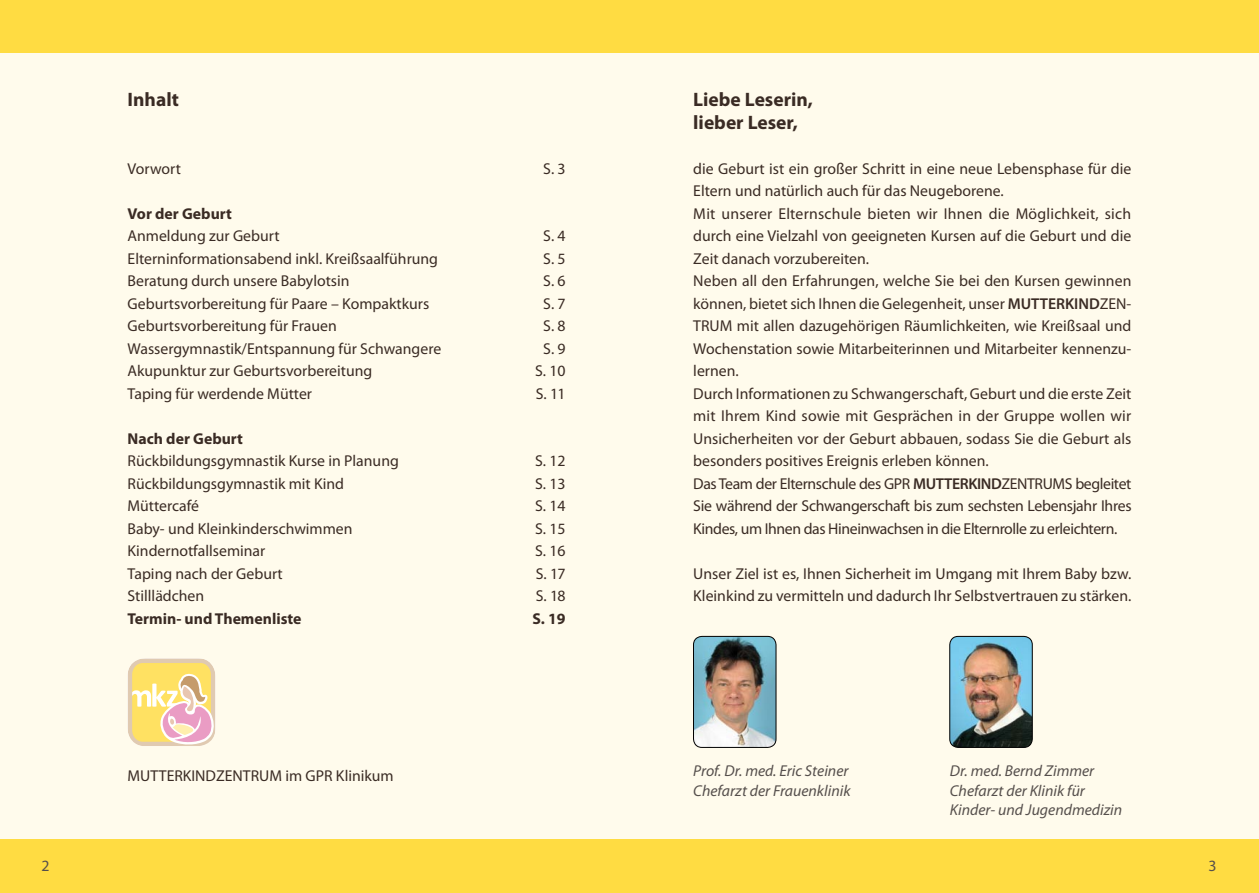
<style>
.page{position:relative;width:1259px;height:893px;background:#fff}
.page>*{position:absolute;margin:0;border:0;box-sizing:border-box;transform-origin:0 0}
.t1{font:700 19.5px/22.5px "Myriad Pro";color:#3a2b24}
.t2{font:15.75px/22.5px "Myriad Pro";color:#3a2b24}
.t3{font:italic 15.75px/19.5px "Myriad Pro";color:#554f4c}
.t4{font:700 15.75px "Myriad Pro";color:#3a2b24}
.t5{font:15.75px "Myriad Pro";color:#554f4c}
.s1{font-weight:600}
</style>
<div class="page">
<div style="left:0;top:44px;width:1259px;height:849px;background:#fffbec"></div>
<div style="left:0;top:0;width:1259px;height:53px;background:#ffdc42"></div>
<div style="left:0;top:839px;width:1259px;height:54px;background:#ffdc42"></div>
<img style="left:949px;top:636px;width:83px;height:111px">
<div style="left:949px;top:636px;width:83px;height:112px;border:1px solid #000;border-radius:9px"></div>
<img style="left:693px;top:636px;width:83px;height:111px">
<div style="left:693px;top:636px;width:83px;height:112px;border:1px solid #000;border-radius:9px"></div>
<svg style="left:128px;top:658px;width:87px;height:88px"></svg>
<p class="t5" style="left:41px;top:856px;width:10px">2</p>
<p class="t1" style="left:128px;top:88px;width:53px">Inhalt</p>
<p class="t2" style="left:128px;top:157px;width:55px">Vorwort</p>
<p class="t2" style="left:543px;top:157px;width:24px">S. 3</p>
<p class="t4" style="left:128px;top:203px;width:106px">Vor der Geburt</p>
<p class="t2" style="left:128px;top:225px;width:153px">Anmeldung zur Geburt</p>
<p class="t2" style="left:543px;top:225px;width:24px">S. 4</p>
<p class="t2" style="left:128px;top:247px;width:312px">Elterninformationsabend inkl. Kreißsaalführung</p>
<p class="t2" style="left:543px;top:247px;width:24px">S. 5</p>
<p class="t2" style="left:128px;top:270px;width:223px">Beratung durch unsere Babylotsin</p>
<p class="t2" style="left:543px;top:270px;width:24px">S. 6</p>
<p class="t2" style="left:128px;top:292px;width:303px">Geburtsvorbereitung für Paare – Kompaktkurs</p>
<p class="t2" style="left:543px;top:292px;width:24px">S. 7</p>
<p class="t2" style="left:128px;top:315px;width:211px">Geburtsvorbereitung für Frauen</p>
<p class="t2" style="left:543px;top:315px;width:24px">S. 8</p>
<p class="t2" style="left:128px;top:337px;width:315px">Wassergymnastik/Entspannung für Schwangere</p>
<p class="t2" style="left:543px;top:337px;width:24px">S. 9</p>
<p class="t2" style="left:128px;top:360px;width:246px">Akupunktur zur Geburtsvorbereitung</p>
<p class="t2" style="left:535px;top:360px;width:32px">S. 10</p>
<p class="t2" style="left:128px;top:382px;width:186px">Taping für werdende Mütter</p>
<p class="t2" style="left:536px;top:382px;width:31px">S. 11</p>
<p class="t4" style="left:128px;top:428px;width:117px">Nach der Geburt</p>
<p class="t2" style="left:128px;top:450px;width:273px">Rückbildungsgymnastik Kurse in Planung</p>
<p class="t2" style="left:535px;top:450px;width:32px">S. 12</p>
<p class="t2" style="left:128px;top:472px;width:218px">Rückbildungsgymnastik mit Kind</p>
<p class="t2" style="left:535px;top:472px;width:32px">S. 13</p>
<p class="t2" style="left:128px;top:495px;width:73px">Müttercafé</p>
<p class="t2" style="left:535px;top:495px;width:32px">S. 14</p>
<p class="t2" style="left:128px;top:517px;width:226px">Baby- und Kleinkinderschwimmen</p>
<p class="t2" style="left:535px;top:517px;width:32px">S. 15</p>
<p class="t2" style="left:128px;top:540px;width:139px">Kindernotfallseminar</p>
<p class="t2" style="left:535px;top:540px;width:32px">S. 16</p>
<p class="t2" style="left:128px;top:562px;width:157px">Taping nach der Geburt</p>
<p class="t2" style="left:536px;top:562px;width:31px">S. 17</p>
<p class="t2" style="left:128px;top:585px;width:78px">Stilllädchen</p>
<p class="t2" style="left:536px;top:585px;width:31px">S. 18</p>
<p class="t4" style="left:128px;top:608px;width:175px">Termin- und Themenliste</p>
<p class="t4" style="left:532px;top:608px;width:35px">S. 19</p>
<p class="t2" style="left:128px;top:765px;width:268px">MUTTERKINDZENTRUM im GPR Klinikum</p>
<p class="t1" style="left:693px;top:88px;width:121px">Liebe Leserin, lieber Leser,</p>
<p class="t2" style="left:693px;top:157px;width:440px">die Geburt ist ein großer Schritt in eine neue Lebensphase für die Eltern und natürlich auch für das Neugeborene.<br>Mit unserer Elternschule bieten wir Ihnen die Möglichkeit, sich durch eine Vielzahl von geeigneten Kursen auf die Geburt und die Zeit danach vorzubereiten.<br>Neben all den Erfahrungen, welche Sie bei den Kursen gewinnen können, bietet sich Ihnen die Gelegenheit, unser <span class="s1">MUTTERKIND</span>ZEN-TRUM mit allen dazugehörigen Räumlichkeiten, wie Kreißsaal und Wochenstation sowie Mitarbeiterinnen und Mitarbeiter kennenzu&shy;lernen.<br>Durch Informationen zu Schwangerschaft, Geburt und die erste Zeit mit Ihrem Kind sowie mit Gesprächen in der Gruppe wollen wir Unsicherheiten vor der Geburt abbauen, sodass Sie die Geburt als besonders positives Ereignis erleben können.<br>Das Team der Elternschule des GPR <span class="s1">MUTTERKIND</span>ZENTRUMS begleitet Sie während der Schwangerschaft bis zum sechsten Lebensjahr Ihres Kindes, um Ihnen das Hineinwachsen in die Elternrolle zu erleichtern.</p>
<p class="t2" style="left:693px;top:562px;width:440px">Unser Ziel ist es, Ihnen Sicherheit im Umgang mit Ihrem Baby bzw.<br>Kleinkind zu vermitteln und dadurch Ihr Selbstvertrauen zu stärken.</p>
<p class="t3" style="left:693px;top:761px;width:157px">Prof. Dr. med. Eric Steiner</p>
<p class="t3" style="left:950px;top:761px;width:146px">Dr. med. Bernd Zimmer</p>
<p class="t3" style="left:693px;top:780px;width:159px">Chefarzt der Frauenklinik</p>
<p class="t3" style="left:950px;top:780px;width:174px">Chefarzt der Klinik für<br>Kinder- und Jugendmedizin</p>
<p class="t5" style="left:1208px;top:856px;width:10px">3</p>
</div>
